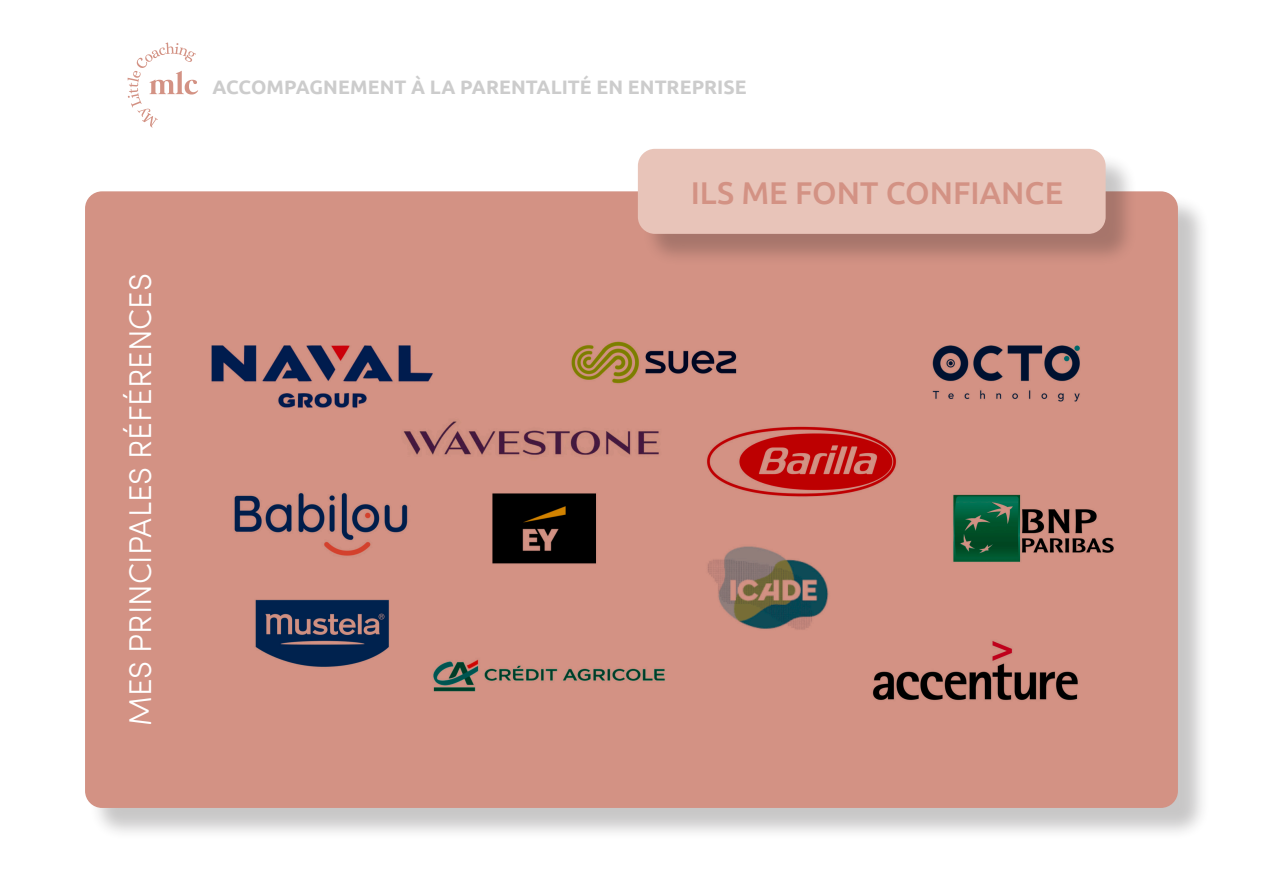
<style>
.page{position:relative;width:1263px;height:893px;background:#fff}
.page>*{position:absolute;margin:0;border:0;box-sizing:border-box;transform-origin:0 0}
.t1{font:300 31.5px "Sofia Pro";color:#fff}
.t2{font:500 31.5px "Ubuntu";color:#d39284}
.t3{font:700 19.5px "Ubuntu";color:#ccc}
</style>
<div class="page">
<div style="left:89px;top:195px;width:1121px;height:645px;background:#231f20;opacity:.25"></div>
<div style="left:85px;top:191px;width:1093px;height:617px;background:#d39284;border-radius:17px"></div>
<div style="left:642px;top:153px;width:496px;height:113px;background:#231f20;opacity:.25"></div>
<div style="left:638px;top:149px;width:468px;height:85px;background:#e8c4b9;border-radius:17px"></div>
<svg style="left:128px;top:43px;width:70px;height:85px"></svg>
<img style="left:211px;top:341px;width:903px;height:360px">
<p class="t1" style="left:117px;top:726px;width:454px;rotate:-90deg">MES PRINCIPALES RÉFÉRENCES</p>
<p class="t3" style="left:213px;top:75px;width:536px">ACCOMPAGNEMENT À LA PARENTALITÉ EN ENTREPRISE</p>
<p class="t2" style="left:691px;top:172px;width:374px">ILS ME FONT CONFIANCE</p>
</div>
